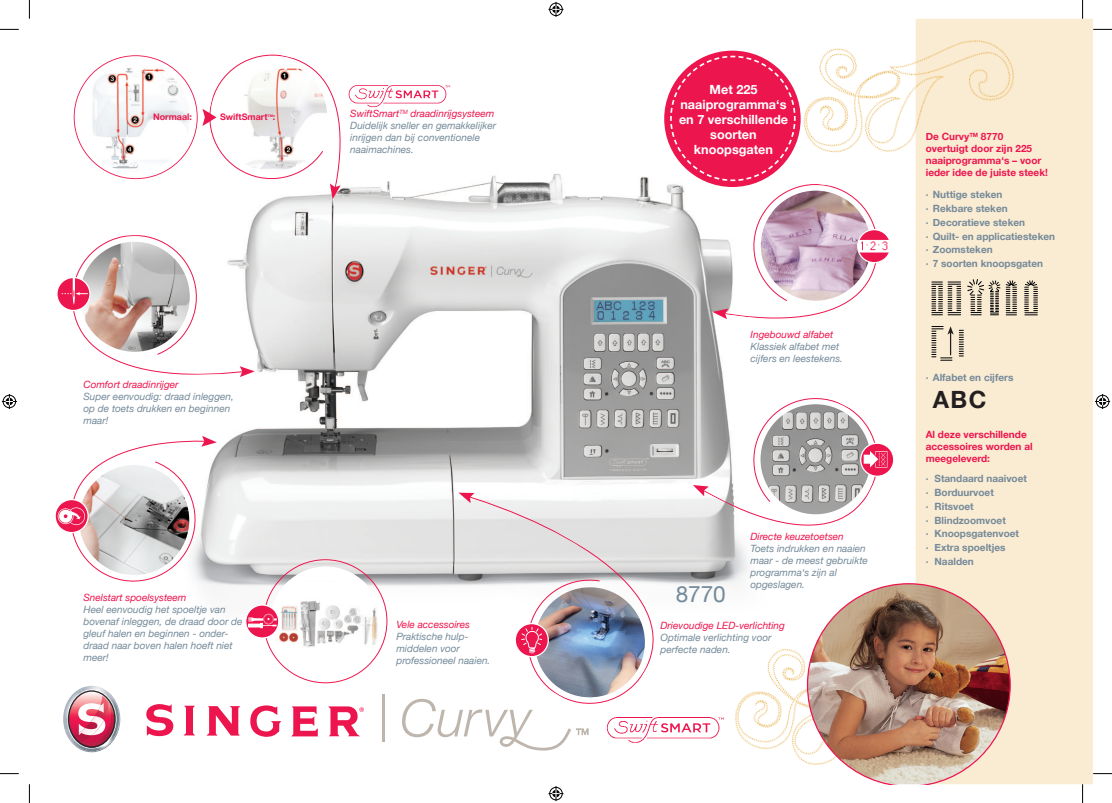
<style>
.page{position:relative;width:1112px;height:803px;background:#fff}
.page>*{position:absolute;margin:0;border:0;box-sizing:border-box;transform-origin:0 0}
.t1{font:700 23.75px "Helvetica Neue";color:#231f20}
.t2{font:22.5px "Helvetica Neue";color:#748a99}
.t3{font:700 12.62px/14.9px "Helvetica Neue";color:#fff;text-align:center}
.t4{font:italic 10px/12px "Helvetica Neue";color:#748a99}
.t5{font:700 10px/13.8px "Helvetica Neue";color:#748a99}
.t6{font:700 10px/12px "Helvetica Neue";color:#ed154e}
.t7{font:italic 10px "Helvetica Neue";color:#ed154e}
.t8{font:700 9px "Helvetica Neue";color:#ed154e}
.t9{font:700 3.5px "Helvetica Neue";color:#ed154e}
.s1{color:#ed154e}
</style>
<div class="page">
<img style="left:125px;top:143px;width:623px;height:475px">
<img style="left:691px;top:567px;width:115px;height:196px">
<svg style="left:403px;top:484px;width:262px;height:220px"></svg>
<svg style="left:245px;top:559px;width:142px;height:124px"></svg>
<div style="left:915px;top:19px;width:177px;height:765px;background:#faebd3"></div>
<svg style="left:57px;top:233px;width:198px;height:144px"></svg>
<svg style="left:458px;top:493px;width:16px;height:10px"></svg>
<div style="left:664px;top:51px;width:136px;height:136px;background:#ed154e;border-radius:50%"></div>
<svg style="left:74px;top:54px;width:288px;height:145px"></svg>
<svg style="left:63px;top:686px;width:57px;height:66px"></svg>
<svg style="left:146px;top:704px;width:27px;height:32px"></svg>
<svg style="left:184px;top:706px;width:11px;height:29px"></svg>
<svg style="left:207px;top:706px;width:33px;height:29px"></svg>
<svg style="left:250px;top:705px;width:31px;height:32px"></svg>
<svg style="left:291px;top:706px;width:27px;height:30px"></svg>
<svg style="left:328px;top:706px;width:36px;height:30px"></svg>
<hr style="left:382px;top:694px;width:2px;height:47px;background:#beb6ad">
<svg style="left:402px;top:699px;width:186px;height:51px"></svg>
<img style="left:238px;top:61px;width:89px;height:110px">
<svg style="left:55px;top:436px;width:162px;height:145px"></svg>
<img style="left:534px;top:587px;width:110px;height:110px;border-radius:55px">
<svg style="left:514px;top:623px;width:34px;height:34px"></svg>
<svg style="left:692px;top:380px;width:202px;height:177px"></svg>
<svg style="left:670px;top:56px;width:219px;height:276px"></svg>
<svg style="left:929px;top:279px;width:128px;height:83px;background:#e0d3bd"></svg>
<img style="left:750px;top:19px;width:290px;height:214px">
<img style="left:806px;top:583px;width:204px;height:201px">
<img style="left:348px;top:79px;width:103px;height:30px">
<img style="left:607px;top:711px;width:118px;height:34px">
<svg style="left:0;top:29px;width:19px;height:1px"></svg>
<svg style="left:1092px;top:29px;width:19px;height:1px"></svg>
<svg style="left:0;top:773px;width:19px;height:1px"></svg>
<svg style="left:1092px;top:773px;width:19px;height:1px"></svg>
<svg style="left:29px;top:0;width:1px;height:19px"></svg>
<svg style="left:29px;top:784px;width:1px;height:19px"></svg>
<svg style="left:1081px;top:0;width:2px;height:19px"></svg>
<svg style="left:1082px;top:784px;width:1px;height:19px"></svg>
<svg style="left:548px;top:2px;width:15px;height:15px"></svg>
<svg style="left:548px;top:786px;width:15px;height:15px"></svg>
<svg style="left:2px;top:394px;width:15px;height:15px"></svg>
<svg style="left:1095px;top:394px;width:14px;height:15px"></svg>
<p class="t8" style="left:153px;top:108px;width:40px">Normaal:</p>
<p class="t8" style="left:220px;top:109px;width:49px">SwiftSmart</p>
<p class="t9" style="left:267px;top:113px;width:7px">TM</p>
<p class="t8" style="left:273px;top:109px;width:4px">:</p>
<p class="t4" style="left:350px;top:107px;width:147px"><span class="s1">SwiftSmart</span><sup>TM</sup> <span class="s1">draadinrijgsysteem<br></span>Duidelijk sneller en gemakkelijker inrijgen dan bij conventionele naaimachines.</p>
<p class="t7" style="left:83px;top:376px;width:97px">Comfort draadinrijger</p>
<p class="t4" style="left:83px;top:390px;width:152px">Super eenvoudig: draad inleggen, op de toets drukken en beginnen maar!</p>
<p class="t7" style="left:83px;top:589px;width:104px">Snelstart spoelsysteem</p>
<p class="t4" style="left:83px;top:603px;width:160px">Heel eenvoudig het spoeltje van bovenaf inleggen, de draad door de gleuf halen en beginnen - onder&shy;draad naar boven halen hoeft niet meer!</p>
<p class="t7" style="left:396px;top:616px;width:75px">Vele accessoires</p>
<p class="t4" style="left:396px;top:630px;width:95px">Praktische hulp&shy;middelen voor professioneel naaien.</p>
<p class="t3" style="left:679px;top:81px;width:110px">Met 225 naaiprogramma‘s en 7 verschillende soorten knoopsgaten</p>
<p class="t7" style="left:750px;top:326px;width:84px">Ingebouwd alfabet</p>
<p class="t4" style="left:750px;top:340px;width:94px">Klassiek alfabet met cijfers en leestekens.</p>
<h2 class="t2" style="left:675px;top:575px;width:52px">8770</h2>
<p class="t7" style="left:750px;top:528px;width:95px">Directe keuzetoetsen</p>
<p class="t4" style="left:750px;top:542px;width:119px">Toets indrukken en naaien maar - de meest gebruikte programma‘s zijn al opgeslagen.</p>
<p class="t7" style="left:660px;top:617px;width:126px">Drievoudige LED-verlichting</p>
<p class="t4" style="left:660px;top:631px;width:112px">Optimale verlichting voor perfecte naden.</p>
<p class="t6" style="left:925px;top:130px;width:124px">De Curvy<sup>TM</sup> 8770 overtuigt door zijn 225 naaiprogramma‘s – voor ieder idee de juiste steek!</p>
<p class="t5" style="left:925px;top:187px;width:131px">· Nuttige steken<br>· Rekbare steken<br>· Decoratieve steken<br>· Quilt- en applicatiesteken · Zoomsteken<br>· 7 soorten knoopsgaten</p>
<p class="t5" style="left:925px;top:370px;width:89px">· Alfabet en cijfers</p>
<h1 class="t1" style="left:932px;top:378px;width:55px">ABC</h1>
<p class="t6" style="left:925px;top:428px;width:108px">Al deze verschillende accessoires worden al meegeleverd:</p>
<p class="t5" style="left:925px;top:471px;width:103px">· Standaard naaivoet · Borduurvoet<br>· Ritsvoet<br>· Blindzoomvoet<br>· Knoopsgatenvoet<br>· Extra spoeltjes<br>· Naalden</p>
</div>
